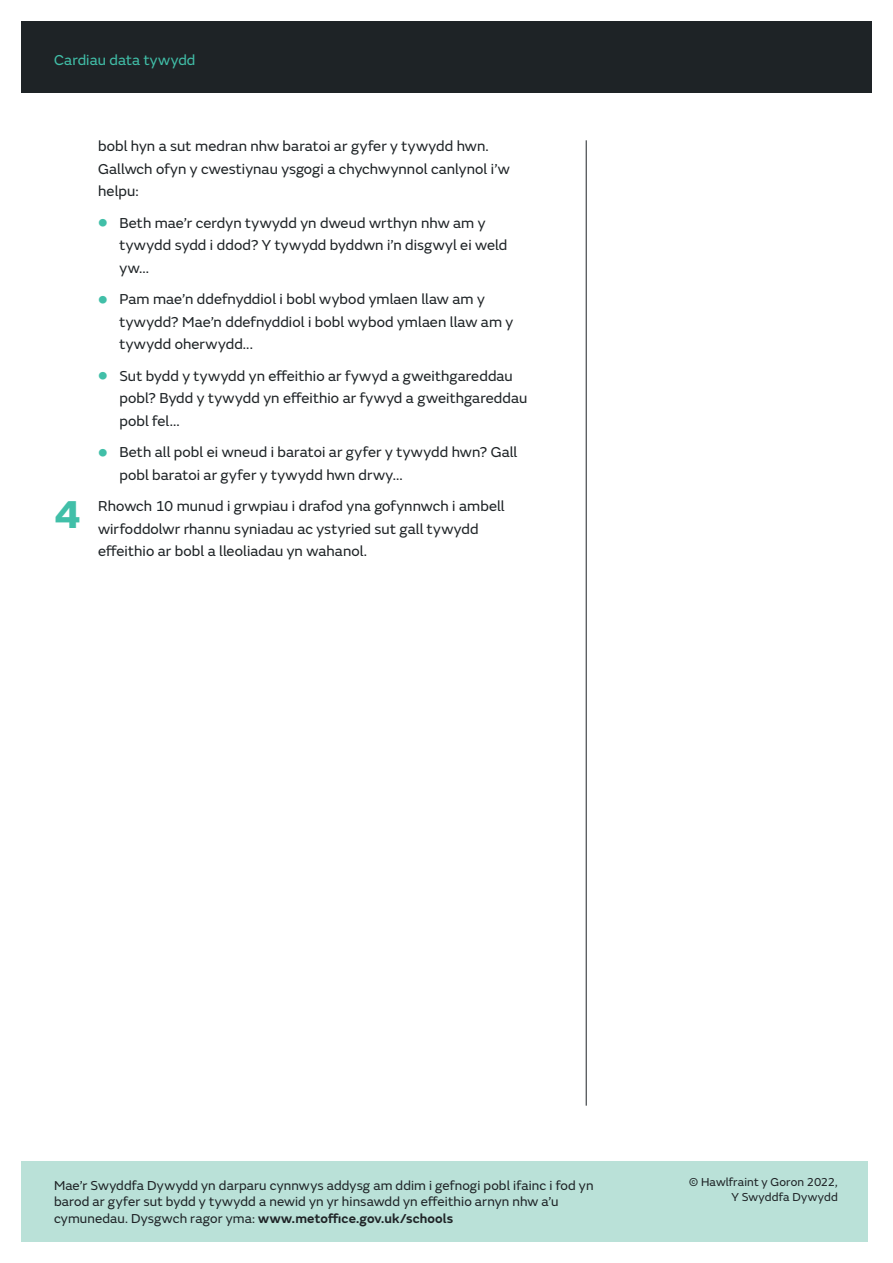
<style>
.page{position:relative;width:893px;height:1263px;background:#fff}
.page>*{position:absolute;margin:0;border:0;box-sizing:border-box;transform-origin:0 0}
.t1{font:800 40.5px "FS Emeric";color:#41bfa8}
.MO_Lesson_plan_bulle{font:15px/22.5px "FS Emeric";letter-spacing:.005em;color:#1e2326}
.MO_Lesson_plan_cover{font:15px "FS Emeric";letter-spacing:.005em;color:#41bfa8}
.MO_Lesson_plan_intro{font:13.5px/16.5px "FS Emeric";letter-spacing:.01em;color:#1e2326}
.MO_Lesson_plan_copyr{font:12px/15px "FS Emeric";letter-spacing:.015em;color:#1e2326;text-align:right}
.s1{font-family:"Arial";font-weight:700;font-size:27px;color:#41bfa8}
.s2{font-weight:600}
</style>
<div class="page">
<div style="left:21px;top:21px;width:851px;height:71px;background:#1e2326"></div>
<hr style="left:586px;top:140px;width:1px;height:966px;background:#1e2326">
<div style="left:21px;top:1161px;width:846px;height:81px;background:#bae1d8"></div>
<p class="MO_Lesson_plan_cover" style="left:54px;top:49px;width:143px">Cardiau data tywydd</p>
<p class="t1" style="left:54px;top:482px;width:29px">4</p>
<p class="MO_Lesson_plan_bulle" style="left:98px;top:134px;width:413px">bobl hyn a sut medran nhw baratoi ar gyfer y tywydd hwn.<br>Gallwch ofyn y cwestiynau ysgogi a chychwynnol canlynol i’w helpu:</p>
<p class="MO_Lesson_plan_bulle" style="left:119px;top:211px;width:390px;text-indent:-21px"><span class="s1">•</span> Beth mae’r cerdyn tywydd yn dweud wrthyn nhw am y tywydd sydd i ddod? Y tywydd byddwn i’n disgwyl ei weld yw...</p>
<p class="MO_Lesson_plan_bulle" style="left:119px;top:287px;width:395px;text-indent:-21px"><span class="s1">•</span> Pam mae’n ddefnyddiol i bobl wybod ymlaen llaw am y tywydd? Mae’n ddefnyddiol i bobl wybod ymlaen llaw am y tywydd oherwydd...</p>
<p class="MO_Lesson_plan_bulle" style="left:119px;top:364px;width:409px;text-indent:-21px"><span class="s1">•</span> Sut bydd y tywydd yn effeithio ar fywyd a gweithgareddau pobl? Bydd y tywydd yn effeithio ar fywyd a gweithgareddau pobl fel...</p>
<p class="MO_Lesson_plan_bulle" style="left:119px;top:440px;width:399px;text-indent:-21px"><span class="s1">•</span> Beth all pobl ei wneud i baratoi ar gyfer y tywydd hwn? Gall pobl baratoi ar gyfer y tywydd hwn drwy...</p>
<p class="MO_Lesson_plan_bulle" style="left:98px;top:494px;width:408px">Rhowch 10 munud i grwpiau i drafod yna gofynnwch i ambell wirfoddolwr rhannu syniadau ac ystyried sut gall tywydd effeithio ar bobl a lleoliadau yn wahanol.</p>
<p class="MO_Lesson_plan_intro" style="left:54px;top:1176px;width:541px">Mae’r Swyddfa Dywydd yn darparu cynnwys addysg am ddim i gefnogi pobl ifainc i fod yn barod ar gyfer sut bydd y tywydd a newid yn yr hinsawdd yn effeithio arnyn nhw a’u cymunedau. Dysgwch ragor yma: <span class="s2">www.metoffice.gov.uk/schools</span></p>
<p class="MO_Lesson_plan_copyr" style="left:689px;top:1174px;width:150px">© Hawlfraint y Goron 2022,<br>Y Swyddfa Dywydd</p>
</div>
